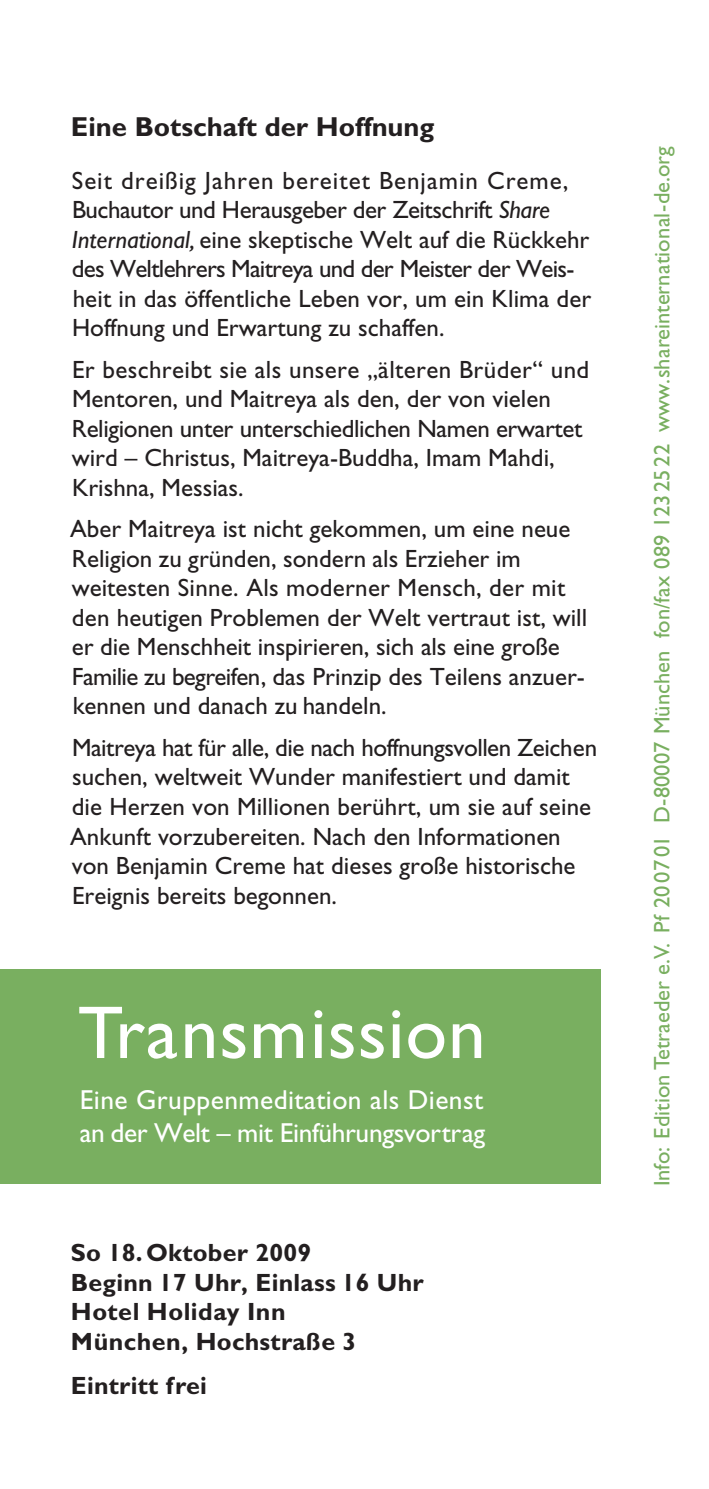
<style>
.page{position:relative;width:709px;height:1489px;background:#fff}
.page>*{position:absolute;margin:0;border:0;box-sizing:border-box;transform-origin:0 0}
.t1{font:75px "Gill Sans";letter-spacing:.015em;color:#fff}
.t2{font:27.5px/33px "Gill Sans";letter-spacing:.015em;color:#fff}
.t3{font:700 27.5px "Gill Sans";color:#231f20}
.t4{font:25px/29.5px "Gill Sans";color:#231f20}
.t5{font:700 25px/29.5px "Gill Sans";letter-spacing:.01em;color:#231f20}
.t6{font:22.5px "Gill Sans";color:#79af60}
.s1{font-style:italic}
</style>
<div class="page">
<div style="left:0;top:969px;width:601px;height:214px;background:#79af60"></div>
<p class="t3" style="left:71px;top:110px;width:365px">Eine Botschaft der Hoffnung</p>
<p class="t4" style="left:72px;top:165px;width:521px">Seit dreißig Jahren bereitet Benjamin Creme, Buchautor und Herausgeber der Zeitschrift <span class="s1">Share International,</span> eine skeptische Welt auf die Rückkehr des Weltlehrers Maitreya und der Meister der Weis&shy;heit in das öffentliche Leben vor, um ein Klima der Hoffnung und Erwartung zu schaffen.</p>
<p class="t4" style="left:72px;top:354px;width:519px">Er beschreibt sie als unsere „älteren Brüder“ und Mentoren, und Maitreya als den, der von vielen Religionen unter unterschiedlichen Namen erwartet wird – Christus, Maitreya-Buddha, Imam Mahdi, Krishna, Messias.</p>
<p class="t4" style="left:70px;top:514px;width:518px">Aber Maitreya ist nicht gekommen, um eine neue Religion zu gründen, sondern als Erzieher im weitesten Sinne. Als moderner Mensch, der mit den heutigen Problemen der Welt vertraut ist, will er die Menschheit inspirieren, sich als eine große Familie zu begreifen, das Prinzip des Teilens anzuer&shy;kennen und danach zu handeln.</p>
<p class="t4" style="left:70px;top:733px;width:528px">Maitreya hat für alle, die nach hoffnungsvollen Zeichen suchen, weltweit Wunder manifestiert und damit die Herzen von Millionen berührt, um sie auf seine Ankunft vorzubereiten. Nach den Informationen von Benjamin Creme hat dieses große historische Ereignis bereits begonnen.</p>
<h1 class="t1" style="left:78px;top:989px;width:409px">Transmission</h1>
<p class="t2" style="left:80px;top:1083px;width:407px">Eine Gruppenmeditation als Dienst an der Welt – mit Einführungsvortrag</p>
<p class="t5" style="left:71px;top:1237px;width:354px">So 18. Oktober 2009<br>Beginn 17 Uhr, Einlass 16 Uhr<br>Hotel Holiday Inn<br>München, Hochstraße 3</p>
<p class="t5" style="left:71px;top:1370px;width:137px">Eintritt frei</p>
<p class="t6" style="left:649px;top:1186px;width:1041px;rotate:-90deg">Info: Edition Tetraeder e.V. Pf 20 07 01 D-80007 München fon/fax 089 123 25 22 www.shareinternational-de.org</p>
</div>
